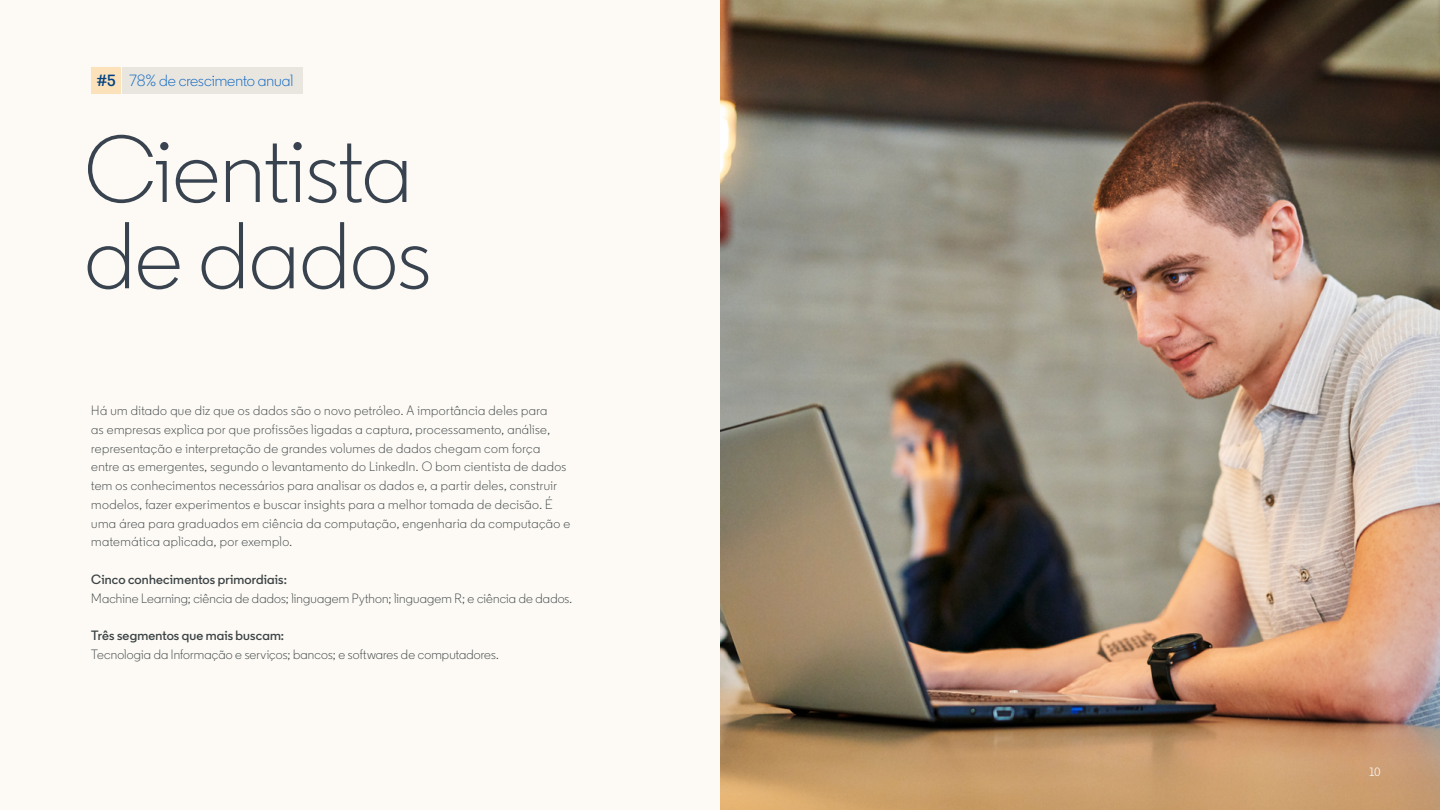
<style>
.page{position:relative;width:1440px;height:810px;background:#fdfaf5}
.page>*{position:absolute;margin:0;border:0;box-sizing:border-box;transform-origin:0 0}
.t1{font:300 94.5px/86.2px "Community";color:#38434f}
.t2{font:300 16.2px "Community";color:#0a66c2}
.t3{font:300 13.5px/18.8px "Community";letter-spacing:.03em;color:#3c4345}
.t4{font:300 13.5px "Community";letter-spacing:.01em;color:#3c4345}
.t5{font:600 13.5px "Community";letter-spacing:.015em;color:#3c4345}
.t6{font:12px "Community";color:#fdfaf5}
.s1{font-weight:600;color:#004182}
</style>
<div class="page">
<img style="left:721px;top:0;width:719px;height:810px">
<div style="left:122px;top:68px;width:181px;height:26px;background:#e9e5df"></div>
<div style="left:92px;top:68px;width:29px;height:26px;background:#fce2ba"></div>
<p class="t2" style="left:97px;top:71px;width:198px"><span class="s1">#5</span> 78% de crescimento anual</p>
<h1 class="t1" style="left:84px;top:127px;width:348px">Cientista de dados</h1>
<p class="t3" style="left:91px;top:401px;width:481px">Há um ditado que diz que os dados são o novo petróleo. A importância deles para<br>as empresas explica por que profissões ligadas a captura, processamento, análise, representação e interpretação de grandes volumes de dados chegam com força entre as emergentes, segundo o levantamento do LinkedIn. O bom cientista de dados tem os conhecimentos necessários para analisar os dados e, a partir deles, construir modelos, fazer experimentos e buscar insights para a melhor tomada de decisão. É uma área para graduados em ciência da computação, engenharia da computação e matemática aplicada, por exemplo.</p>
<p class="t5" style="left:91px;top:571px;width:197px">Cinco conhecimentos primordiais:</p>
<p class="t4" style="left:91px;top:590px;width:482px">Machine Learning; ciência de dados; linguagem Python; linguagem R; e ciência de dados.</p>
<p class="t5" style="left:91px;top:627px;width:194px">Três segmentos que mais buscam:</p>
<p class="t4" style="left:91px;top:646px;width:409px">Tecnologia da Informação e serviços; bancos; e softwares de computadores.</p>
<p class="t6" style="left:1370px;top:765px;width:13px">10</p>
</div>
